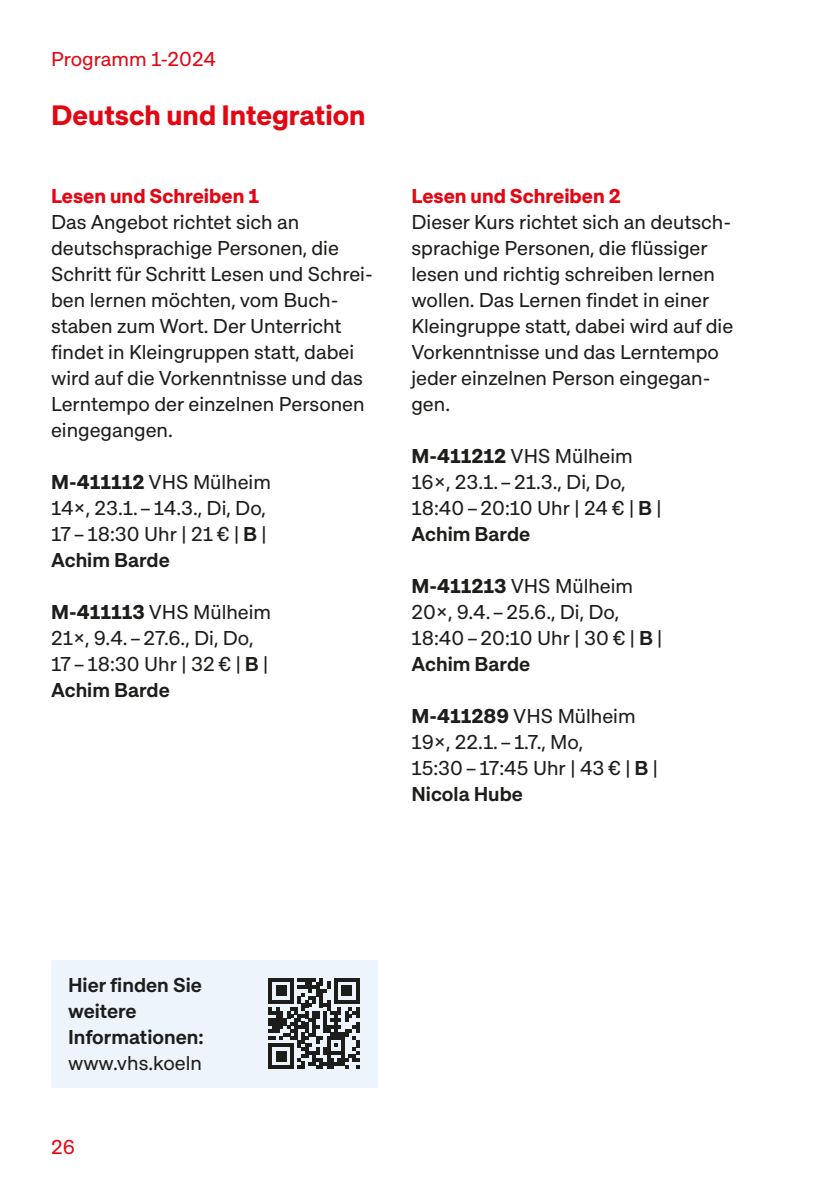
<style>
.page{position:relative;width:840px;height:1191px;background:#fff}
.page>*{position:absolute;margin:0;border:0;box-sizing:border-box;transform-origin:0 0}
.Rubrik{font:700 28px "Approach Koeln";color:#e30613}
.Fließtext{font:20px/26px "Approach Koeln";color:#1d1d1b}
.t1{font:600 20px/26px "Approach Koeln";color:#1d1d1b}
.t2{font:20px "Approach Koeln";color:#e30613}
.s1{font-weight:700;color:#e30613}
.s2{font-weight:700}
.s3{font-weight:600}
</style>
<div class="page">
<div style="left:51px;top:960px;width:326px;height:127px;background:#eef4fc"></div>
<svg style="left:268px;top:978px;width:91px;height:91px"></svg>
<p class="t2" style="left:51px;top:46px;width:166px">Programm 1-2024</p>
<p class="Rubrik" style="left:51px;top:97px;width:316px">Deutsch und Integration</p>
<p class="Fließtext" style="left:51px;top:182px;width:323px"><span class="s1">Lesen und Schreiben 1<br></span>Das Angebot richtet sich an deutschsprachige Personen, die<br>Schritt für Schritt Lesen und Schrei&shy;ben lernen möchten, vom Buch&shy;staben zum Wort. Der Unterricht findet in Kleingruppen statt, dabei wird auf die Vorkenntnisse und das<br>Lerntempo der einzelnen Personen eingegangen.</p>
<p class="Fließtext" style="left:51px;top:468px;width:221px"><span class="s2">M-411112</span> VHS Mülheim<br>14×, 23.1.–14.3., Di, Do,<br>17–18:30 Uhr | 21 € | <span class="s3">B</span> |<br><span class="s3">Achim Barde</span></p>
<p class="Fließtext" style="left:51px;top:598px;width:221px"><span class="s2">M-411113</span> VHS Mülheim<br>21×, 9.4.–27.6., Di, Do,<br>17–18:30 Uhr | 32 € | <span class="s3">B</span> |<br><span class="s3">Achim Barde</span></p>
<p class="Fließtext" style="left:411px;top:182px;width:323px"><span class="s1">Lesen und Schreiben 2<br></span>Dieser Kurs richtet sich an deutsch&shy;sprachige Personen, die flüssiger lesen und richtig schreiben lernen wollen. Das Lernen findet in einer<br>Kleingruppe statt, dabei wird auf die<br>Vorkenntnisse und das Lerntempo jeder einzelnen Person eingegan&shy;gen.</p>
<p class="Fließtext" style="left:411px;top:442px;width:251px"><span class="s2">M-411212</span> VHS Mülheim<br>16×, 23.1.–21.3., Di, Do,<br>18:40–20:10 Uhr | 24 € | <span class="s3">B</span> |<br><span class="s3">Achim Barde</span></p>
<p class="Fließtext" style="left:411px;top:572px;width:252px"><span class="s2">M-411213</span> VHS Mülheim<br>20×, 9.4.–25.6., Di, Do,<br>18:40–20:10 Uhr | 30 € | <span class="s3">B</span> |<br><span class="s3">Achim Barde</span></p>
<p class="Fließtext" style="left:411px;top:702px;width:248px"><span class="s2">M-411289</span> VHS Mülheim<br>19×, 22.1.–1.7., Mo,<br>15:30–17:45 Uhr | 43 € | <span class="s3">B</span> |<br><span class="s3">Nicola Hube</span></p>
<p class="t1" style="left:68px;top:971px;width:137px">Hier finden Sie weitere<br>Informationen:</p>
<p class="Fließtext" style="left:68px;top:1049px;width:135px">www.vhs.koeln</p>
<p class="t2" style="left:51px;top:1134px;width:25px">26</p>
</div>
